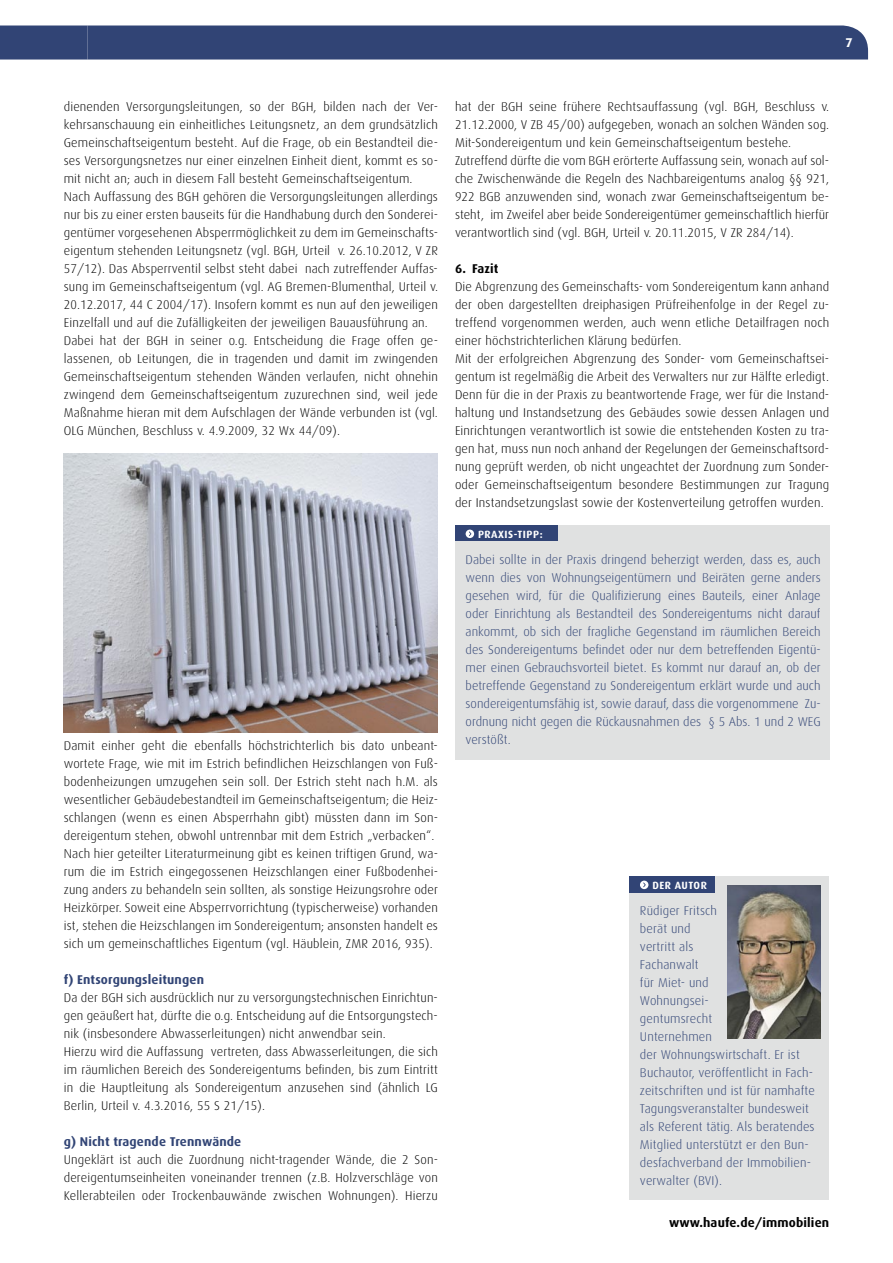
<style>
.page{position:relative;width:893px;height:1263px;background:#fff}
.page>*{position:absolute;margin:0;border:0;box-sizing:border-box;transform-origin:0 0}
.t1{font:300 12.75px/18px "Dax";letter-spacing:.01em;color:#000}
.t2{font:300 12.75px/18px "Dax";letter-spacing:.01em;color:#314475}
.t3{font:700 12.75px "Dax";letter-spacing:.01em;color:#314475}
.t4{font:700 12.75px "Dax";letter-spacing:.01em;color:#000}
.t5{font:700 12.75px "Dax";color:#fff}
.t6{font:700 10.5px "Dax";letter-spacing:.05em;color:#fff}
</style>
<div class="page">
<div style="left:0;top:26px;width:868px;height:34px;background:#314475"></div>
<div style="left:629px;top:876px;width:200px;height:324px;background:#e0e1e1"></div>
<div style="left:629px;top:876px;width:85px;height:17px;background:#314475"></div>
<svg style="left:640px;top:881px;width:8px;height:8px"></svg>
<img style="left:727px;top:885px;width:94px;height:153px">
<div style="left:455px;top:525px;width:374px;height:234px;background:#e0e1e1"></div>
<div style="left:455px;top:525px;width:102px;height:16px;background:#314475"></div>
<svg style="left:466px;top:530px;width:8px;height:8px"></svg>
<img style="left:64px;top:453px;width:374px;height:279px">
<p class="t5" style="left:845px;top:35px;width:9px">7</p>
<p class="t1" style="left:64px;top:98px;width:376px">dienenden Versorgungsleitungen, so der BGH, bilden nach der Ver&shy;kehrsanschauung ein einheitliches Leitungsnetz, an dem grundsätzlich Gemeinschaftseigentum besteht. Auf die Frage, ob ein Bestandteil die&shy;ses Versorgungsnetzes nur einer einzelnen Einheit dient, kommt es so&shy;mit nicht an; auch in diesem Fall besteht Gemeinschaftseigentum.<br>Nach Auffassung des BGH gehören die Versorgungsleitungen allerdings nur bis zu einer ersten bauseits für die Handhabung durch den Sonderei&shy;gentümer vorgesehenen Absperrmöglichkeit zu dem im Gemeinschafts&shy;eigentum stehenden Leitungsnetz (vgl. BGH, Urteil v. 26.10.2012, V ZR 57/12). Das Absperrventil selbst steht dabei nach zutreffender Auffas&shy;sung im Gemeinschaftseigentum (vgl. AG Bremen-Blumenthal, Urteil v.<br>20.12.2017, 44 C 2004/17). Insofern kommt es nun auf den jeweiligen Einzelfall und auf die Zufälligkeiten der jeweiligen Bauausführung an.<br>Dabei hat der BGH in seiner o.g. Entscheidung die Frage offen ge&shy;lassenen, ob Leitungen, die in tragenden und damit im zwingenden Gemeinschaftseigentum stehenden Wänden verlaufen, nicht ohnehin zwingend dem Gemeinschaftseigentum zuzurechnen sind, weil jede Maßnahme hieran mit dem Aufschlagen der Wände verbunden ist (vgl.<br>OLG München, Beschluss v. 4.9.2009, 32 Wx 44/09).</p>
<p class="t1" style="left:64px;top:737px;width:376px">Damit einher geht die ebenfalls höchstrichterlich bis dato unbeant&shy;wortete Frage, wie mit im Estrich befindlichen Heizschlangen von Fuß&shy;bodenheizungen umzugehen sein soll. Der Estrich steht nach h.M. als wesentlicher Gebäudebestandteil im Gemeinschaftseigentum; die Heiz&shy;schlangen (wenn es einen Absperrhahn gibt) müssten dann im Son&shy;dereigentum stehen, obwohl untrennbar mit dem Estrich „verbacken“.<br>Nach hier geteilter Literaturmeinung gibt es keinen triftigen Grund, wa&shy;rum die im Estrich eingegossenen Heizschlangen einer Fußbodenhei&shy;zung anders zu behandeln sein sollten, als sonstige Heizungsrohre oder Heizkörper. Soweit eine Absperrvorrichtung (typischerweise) vorhanden ist, stehen die Heizschlangen im Sondereigentum; ansonsten handelt es sich um gemeinschaftliches Eigentum (vgl. Häublein, ZMR 2016, 935).</p>
<p class="t3" style="left:64px;top:973px;width:142px">f) Entsorgungsleitungen</p>
<p class="t1" style="left:64px;top:989px;width:376px">Da der BGH sich ausdrücklich nur zu versorgungstechnischen Einrichtun&shy;gen geäußert hat, dürfte die o.g. Entscheidung auf die Entsorgungstech&shy;nik (insbesondere Abwasserleitungen) nicht anwendbar sein.<br>Hierzu wird die Auffassung vertreten, dass Abwasserleitungen, die sich im räumlichen Bereich des Sondereigentums befinden, bis zum Eintritt in die Hauptleitung als Sondereigentum anzusehen sind (ähnlich LG Berlin, Urteil v. 4.3.2016, 55 S 21/15).</p>
<p class="t3" style="left:64px;top:1135px;width:179px">g) Nicht tragende Trennwände</p>
<p class="t1" style="left:64px;top:1151px;width:376px;text-align:justify">Ungeklärt ist auch die Zuordnung nicht-tragender Wände, die 2 Son&shy;dereigentumseinheiten voneinander trennen (z.B. Holzverschläge von Kellerabteilen oder Trockenbauwände zwischen Wohnungen). Hierzu</p>
<p class="t1" style="left:455px;top:98px;width:376px">hat der BGH seine frühere Rechtsauffassung (vgl. BGH, Beschluss v.<br>21.12.2000, V ZB 45/00) aufgegeben, wonach an solchen Wänden sog.<br>Mit-Sondereigentum und kein Gemeinschaftseigentum bestehe.<br>Zutreffend dürfte die vom BGH erörterte Auffassung sein, wonach auf sol&shy;che Zwischenwände die Regeln des Nachbareigentums analog §§ 921, 922 BGB anzuwenden sind, wonach zwar Gemeinschaftseigentum be&shy;steht, im Zweifel aber beide Sondereigentümer gemeinschaftlich hierfür verantwortlich sind (vgl. BGH, Urteil v. 20.11.2015, V ZR 284/14).</p>
<p class="t4" style="left:455px;top:262px;width:45px">6. Fazit</p>
<p class="t1" style="left:455px;top:278px;width:376px">Die Abgrenzung des Gemeinschafts- vom Sondereigentum kann anhand der oben dargestellten dreiphasigen Prüfreihenfolge in der Regel zu&shy;treffend vorgenommen werden, auch wenn etliche Detailfragen noch einer höchstrichterlichen Klärung bedürfen.<br>Mit der erfolgreichen Abgrenzung des Sonder- vom Gemeinschaftsei&shy;gentum ist regelmäßig die Arbeit des Verwalters nur zur Hälfte erledigt.<br>Denn für die in der Praxis zu beantwortende Frage, wer für die Instand&shy;haltung und Instandsetzung des Gebäudes sowie dessen Anlagen und Einrichtungen verantwortlich ist sowie die entstehenden Kosten zu tra&shy;gen hat, muss nun noch anhand der Regelungen der Gemeinschaftsord&shy;nung geprüft werden, ob nicht ungeachtet der Zuordnung zum Sonder&shy;oder Gemeinschaftseigentum besondere Bestimmungen zur Tragung der Instandsetzungslast sowie der Kostenverteilung getroffen wurden.</p>
<p class="t6" style="left:478px;top:528px;width:66px">PRAXIS-TIPP:</p>
<p class="t2" style="left:466px;top:550px;width:357px;text-align:justify">Dabei sollte in der Praxis dringend beherzigt werden, dass es, auch wenn dies von Wohnungseigentümern und Beiräten gerne anders gesehen wird, für die Qualifizierung eines Bauteils, einer Anlage oder Einrichtung als Bestandteil des Sondereigentums nicht darauf ankommt, ob sich der fragliche Gegenstand im räumlichen Bereich des Sondereigentums befindet oder nur dem betreffenden Eigentü&shy;mer einen Gebrauchsvorteil bietet. Es kommt nur darauf an, ob der betreffende Gegenstand zu Sondereigentum erklärt wurde und auch sondereigentumsfähig ist, sowie darauf, dass die vorgenommene Zu&shy;ordnung nicht gegen die Rückausnahmen des § 5 Abs. 1 und 2 WEG verstößt.</p>
<p class="t6" style="left:652px;top:879px;width:56px">DER AUTOR</p>
<p class="t2" style="left:640px;top:901px;width:176px">Rüdiger Fritsch<br>berät und<br>vertritt als<br>Fachanwalt<br>für Miet- und<br>Wohnungsei-<br>gentumsrecht<br>Unternehmen<br>der Wohnungswirtschaft. Er ist<br>Buchautor, veröffentlicht in Fach&shy;zeitschriften und ist für namhafte<br>Tagungsveranstalter bundesweit als Referent tätig. Als beratendes<br>Mitglied unterstützt er den Bun&shy;desfachverband der Immobilien&shy;verwalter (BVI).</p>
<p class="t4" style="left:669px;top:1216px;width:162px">www.haufe.de/immobilien</p>
</div>
